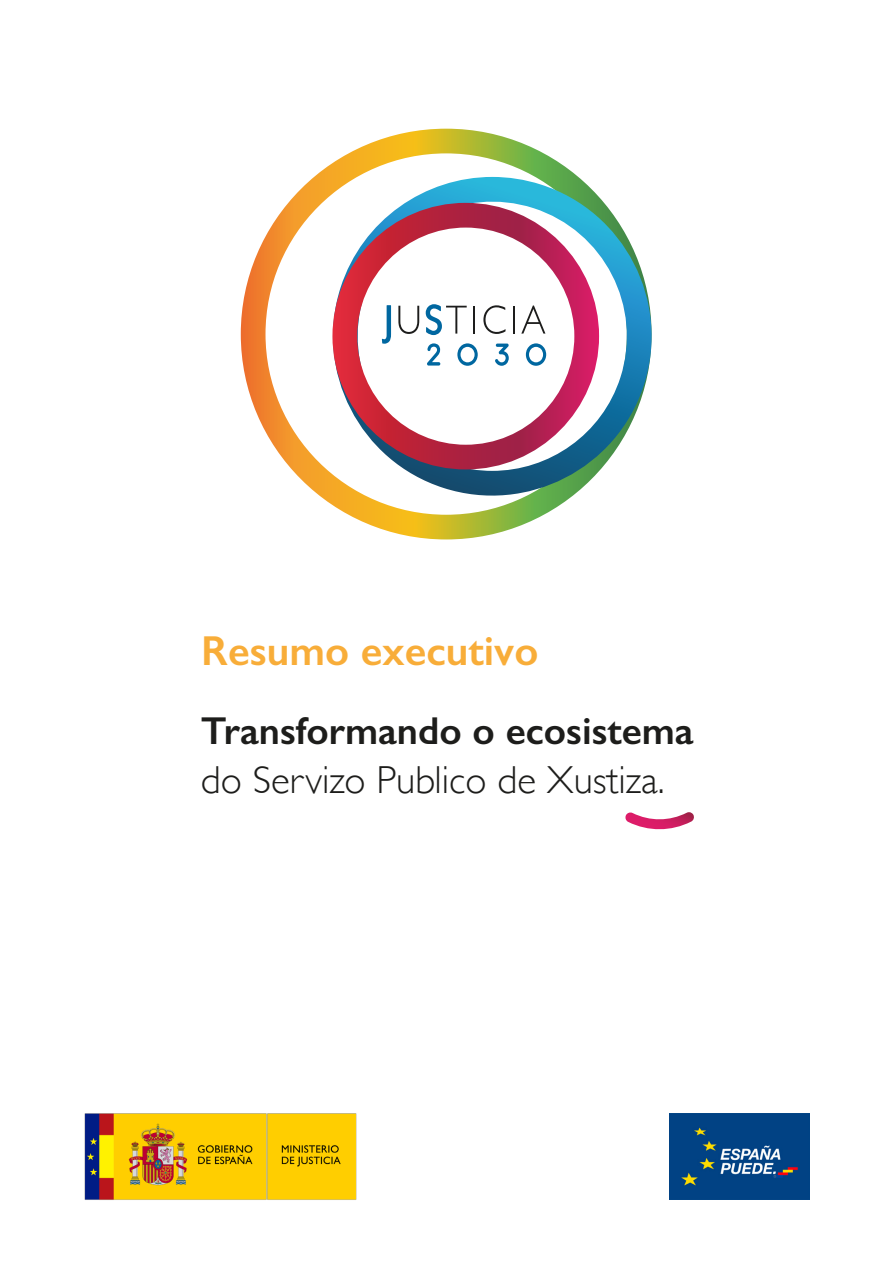
<style>
.page{position:relative;width:893px;height:1263px;background:#fff}
.page>*{position:absolute;margin:0;border:0;box-sizing:border-box;transform-origin:0 0}
.t1{font:600 42px "Gill Sans";color:#f8ad39}
.t2{font:300 39px "Gill Sans";color:#1d1d1b}
.t3{font:600 39px "Gill Sans";color:#1d1d1b}
</style>
<div class="page">
<svg style="left:625px;top:812px;width:69px;height:18px"></svg>
<img style="left:669px;top:1113px;width:140px;height:86px">
<svg style="left:241px;top:129px;width:337px;height:410px"></svg>
<svg style="left:314px;top:177px;width:338px;height:338px"></svg>
<svg style="left:332px;top:203px;width:267px;height:266px"></svg>
<img style="left:84px;top:1113px;width:273px;height:87px">
<p class="t1" style="left:201px;top:625px;width:339px">Resumo executivo</p>
<p class="t3" style="left:201px;top:707px;width:494px">Transformando o ecosistema</p>
<p class="t2" style="left:201px;top:750px;width:465px">do Servizo Publico de Xustiza.</p>
</div>
